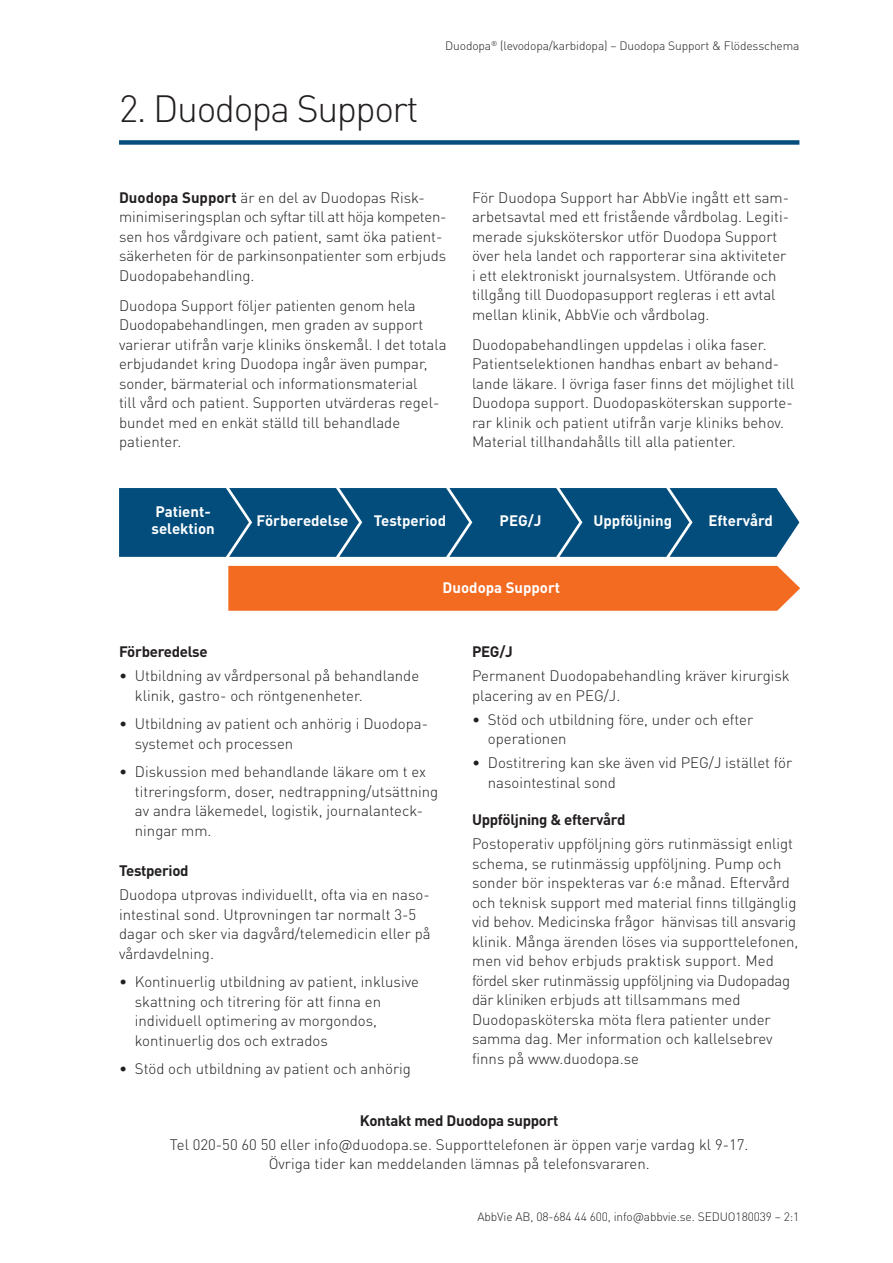
<style>
.page{position:relative;width:893px;height:1263px;background:#fff}
.page>*{position:absolute;margin:0;border:0;box-sizing:border-box;transform-origin:0 0}
.t1{font:300 37.5px "DIN Pro";letter-spacing:-.04em;color:#231f20}
.t2{font:300 15px/19.5px "DIN Pro";color:#231f20}
.t3{font:700 15px "DIN Pro";color:#fff}
.t4{font:700 15px "DIN Pro";letter-spacing:-.02em;color:#231f20}
.t5{font:300 12px "DIN Pro";letter-spacing:-.01em;color:#231f20}
.s1{font-weight:700}
</style>
<div class="page">
<div style="left:119px;top:140px;width:680px;height:5px;background:#034d7d"></div>
<div style="left:228px;top:566px;width:572px;height:45px;background:#f36a21"></div>
<div style="left:119px;top:488px;width:680px;height:69px;background:#034d7d"></div>
<p class="t1" style="left:119px;top:80px;width:301px">2. Duodopa Support</p>
<p class="t5" style="left:445px;top:36px;width:356px">Duodopa<sup>®</sup> (levodopa/karbidopa) – Duodopa Support &amp; Flödesschema</p>
<p class="t2" style="left:119px;top:186px;width:329px"><span class="s1">Duodopa Support</span> är en del av Duodopas Risk&shy;minimiseringsplan och syftar till att höja kompeten&shy;sen hos vårdgivare och patient, samt öka patient&shy;säkerheten för de parkinsonpatienter som erbjuds Duodopabehandling.</p>
<p class="t2" style="left:119px;top:294px;width:329px">Duodopa Support följer patienten genom hela Duodopabehandlingen, men graden av support varierar utifrån varje kliniks önskemål. I det totala erbjudandet kring Duodopa ingår även pumpar, sonder, bärmaterial och informationsmaterial<br>till vård och patient. Supporten utvärderas regel&shy;bundet med en enkät ställd till behandlade patienter.</p>
<p class="t2" style="left:472px;top:186px;width:319px">För Duodopa Support har AbbVie ingått ett sam&shy;arbetsavtal med ett fristående vårdbolag. Legiti&shy;merade sjuksköterskor utför Duodopa Support över hela landet och rapporterar sina aktiviteter i ett elektroniskt journalsystem. Utförande och tillgång till Duodopasupport regleras i ett avtal mellan klinik, AbbVie och vårdbolag.</p>
<p class="t2" style="left:472px;top:333px;width:324px">Duodopabehandlingen uppdelas i olika faser.<br>Patientselektionen handhas enbart av behand&shy;lande läkare. I övriga faser finns det möjlighet till Duodopa support. Duodopasköterskan supporte&shy;rar klinik och patient utifrån varje kliniks behov.<br>Material tillhandahålls till alla patienter.</p>
<p class="t3" style="left:156px;top:499px;width:57px">Patient-</p>
<p class="t3" style="left:152px;top:516px;width:65px">selektion</p>
<p class="t3" style="left:374px;top:508px;width:74px">Testperiod</p>
<p class="t3" style="left:500px;top:508px;width:43px">PEG/J</p>
<p class="t3" style="left:593px;top:508px;width:80px">Uppföljning</p>
<p class="t3" style="left:708px;top:508px;width:66px">Eftervård</p>
<p class="t3" style="left:256px;top:508px;width:93px">Förberedelse</p>
<p class="t3" style="left:443px;top:575px;width:119px">Duodopa Support</p>
<p class="t4" style="left:119px;top:639px;width:90px">Förberedelse</p>
<p class="t2" style="left:135px;top:665px;width:286px;text-indent:-16px">• Utbildning av vårdpersonal på behandlande klinik, gastro- och röntgenenheter.</p>
<p class="t2" style="left:135px;top:713px;width:295px;text-indent:-16px">• Utbildning av patient och anhörig i Duodopa&shy;systemet och processen</p>
<p class="t2" style="left:135px;top:761px;width:305px;text-indent:-16px">• Diskussion med behandlande läkare om t ex titreringsform, doser, nedtrappning/utsättning av andra läkemedel, logistik, journalanteck&shy;ningar mm.</p>
<p class="t4" style="left:119px;top:858px;width:71px">Testperiod</p>
<p class="t2" style="left:119px;top:884px;width:313px">Duodopa utprovas individuellt, ofta via en naso&shy;intestinal sond. Utprovningen tar normalt 3-5 dagar och sker via dagvård/telemedicin eller på vårdavdelning.</p>
<p class="t2" style="left:135px;top:971px;width:285px;text-indent:-16px">• Kontinuerlig utbildning av patient, inklusive skattning och titrering för att finna en individuell optimering av morgondos, kontinuerlig dos och extrados</p>
<p class="t2" style="left:119px;top:1058px;width:293px">• Stöd och utbildning av patient och anhörig</p>
<p class="t4" style="left:472px;top:639px;width:42px">PEG/J</p>
<p class="t2" style="left:472px;top:665px;width:319px">Permanent Duodopabehandling kräver kirurgisk placering av en PEG/J.</p>
<p class="t2" style="left:488px;top:708px;width:267px;text-indent:-16px">• Stöd och utbildning före, under och efter operationen</p>
<p class="t2" style="left:488px;top:752px;width:306px;text-indent:-16px">• Dostitrering kan ske även vid PEG/J istället för nasointestinal sond</p>
<p class="t4" style="left:472px;top:807px;width:155px">Uppföljning &amp; eftervård</p>
<p class="t2" style="left:472px;top:833px;width:328px">Postoperativ uppföljning görs rutinmässigt enligt schema, se rutinmässig uppföljning. Pump och sonder bör inspekteras var 6:e månad. Eftervård och teknisk support med material finns tillgänglig vid behov. Medicinska frågor hänvisas till ansvarig klinik. Många ärenden löses via supporttelefonen, men vid behov erbjuds praktisk support. Med fördel sker rutinmässig uppföljning via Dudopadag där kliniken erbjuds att tillsammans med Duodopasköterska möta flera patienter under samma dag. Mer information och kallelsebrev finns på www.duodopa.se</p>
<p class="t4" style="left:360px;top:1107px;width:200px">Kontakt med Duodopa support</p>
<p class="t2" style="left:170px;top:1133px;width:580px">Tel 020-50 60 50 eller info@duodopa.se. Supporttelefonen är öppen varje vardag kl 9-17.</p>
<p class="t2" style="left:269px;top:1152px;width:383px">Övriga tider kan meddelanden lämnas på telefonsvararen.</p>
<p class="t5" style="left:477px;top:1207px;width:323px">AbbVie AB, 08-684 44 600, info@abbvie.se. SEDUO180039 – 2:1</p>
</div>
